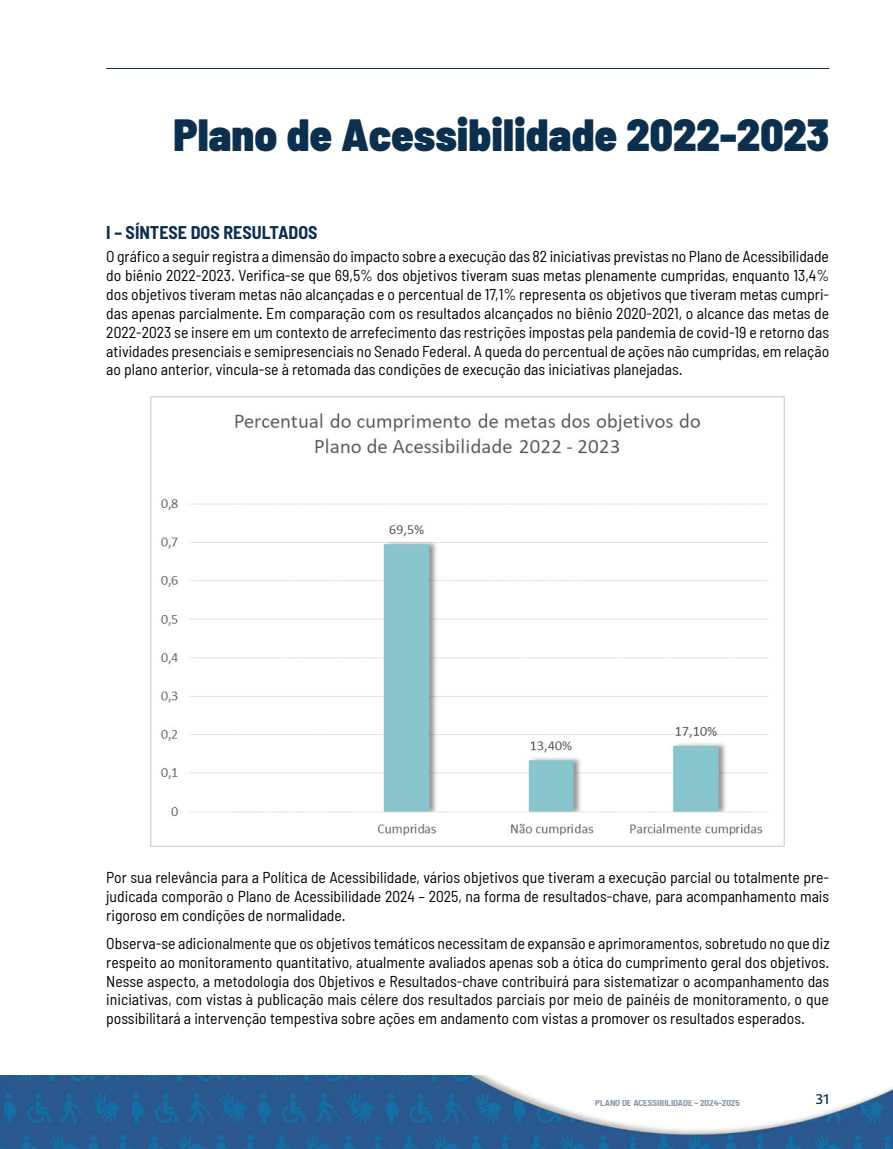
<style>
.page{position:relative;width:893px;height:1149px;background:#fff}
.page>*{position:absolute;margin:0;border:0;box-sizing:border-box;transform-origin:0 0}
.t1{font:900 semi-condensed 45px "Barlow";color:#0c2f4d}
.t2{font:700 semi-condensed 18px "Barlow";color:#0c2f4d}
.t3{font:semi-condensed 15.75px/18.9px "Barlow";color:#000;text-align:justify}
.t4{font:500 13.5px "Daxline Pro";color:#0c2f4d}
.t5{font:700 semi-condensed 9px "Barlow";color:#0c2f4d}
</style>
<div class="page">
<img style="left:0;top:1075px;width:893px;height:73px">
<hr style="left:106px;top:68px;width:723px;height:1px;background:#0c2f4d">
<img style="left:151px;top:396px;width:634px;height:450px">
<h1 class="t1" style="left:174px;top:107px;width:657px">Plano de Acessibilidade 2022-2023</h1>
<p class="t2" style="left:106px;top:221px;width:213px">I – SÍNTESE DOS RESULTADOS</p>
<p class="t3" style="left:106px;top:246px;width:724px">O gráfico a seguir registra a dimensão do impacto sobre a execução das 82 iniciativas previstas no Plano de Acessibilidade do biênio 2022-2023. Verifica-se que 69,5% dos objetivos tiveram suas metas plenamente cumpridas, enquanto 13,4% dos objetivos tiveram metas não alcançadas e o percentual de 17,1% representa os objetivos que tiveram metas cumpri&shy;das apenas parcialmente. Em comparação com os resultados alcançados no biênio 2020-2021, o alcance das metas de 2022-2023 se insere em um contexto de arrefecimento das restrições impostas pela pandemia de covid-19 e retorno das atividades presenciais e semipresenciais no Senado Federal. A queda do percentual de ações não cumpridas, em relação ao plano anterior, vincula-se à retomada das condições de execução das iniciativas planejadas.</p>
<p class="t3" style="left:106px;top:867px;width:724px">Por sua relevância para a Política de Acessibilidade, vários objetivos que tiveram a execução parcial ou totalmente pre&shy;judicada comporão o Plano de Acessibilidade 2024 – 2025, na forma de resultados-chave, para acompanhamento mais rigoroso em condições de normalidade.</p>
<p class="t3" style="left:106px;top:932px;width:725px">Observa-se adicionalmente que os objetivos temáticos necessitam de expansão e aprimoramentos, sobretudo no que diz respeito ao monitoramento quantitativo, atualmente avaliados apenas sob a ótica do cumprimento geral dos objetivos.<br>Nesse aspecto, a metodologia dos Objetivos e Resultados-chave contribuirá para sistematizar o acompanhamento das iniciativas, com vistas à publicação mais célere dos resultados parciais por meio de painéis de monitoramento, o que possibilitará a intervenção tempestiva sobre ações em andamento com vistas a promover os resultados esperados.</p>
<p class="t5" style="left:595px;top:1097px;width:146px">PLANO DE ACESSIBILIDADE – 2024-2025</p>
<p class="t4" style="left:816px;top:1089px;width:15px">31</p>
</div>
